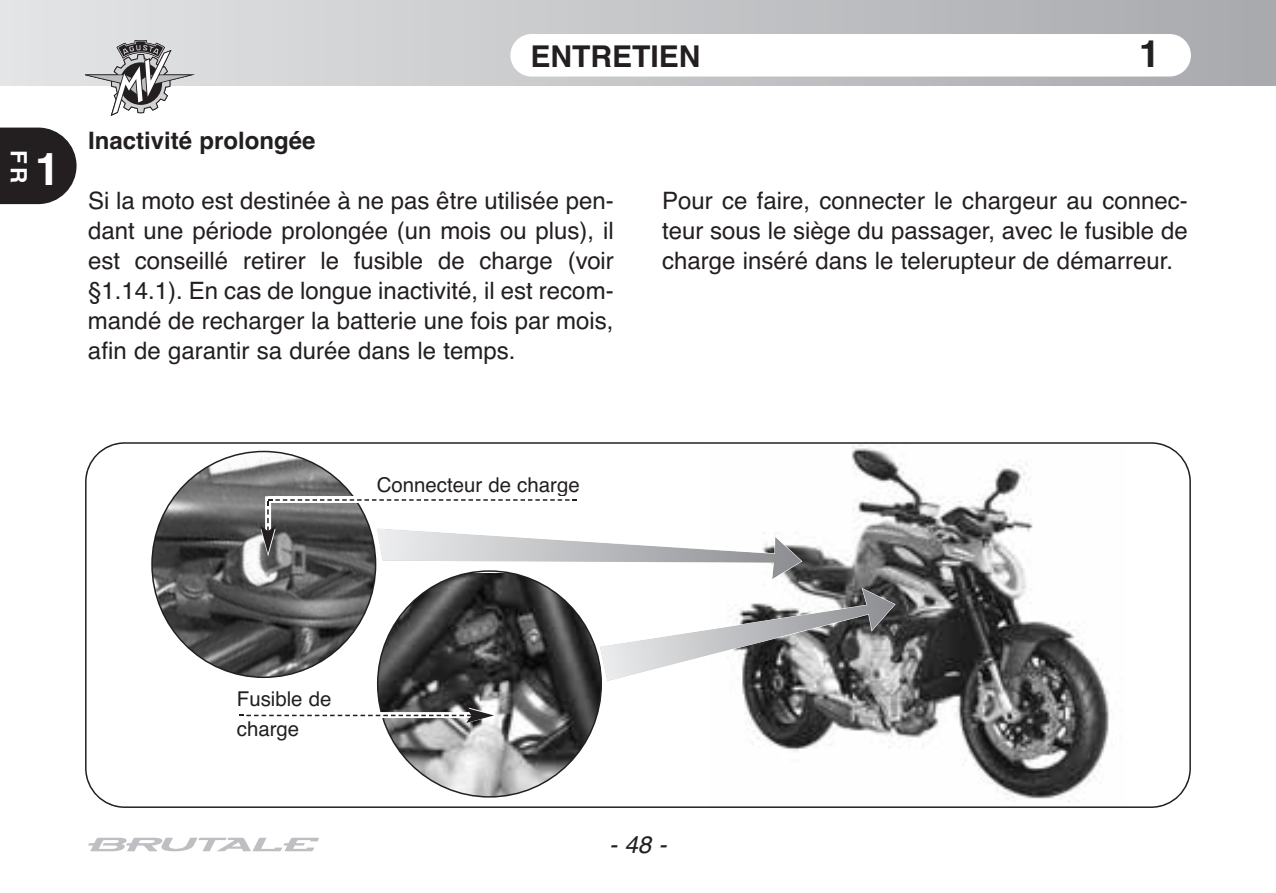
<style>
.page{position:relative;width:1276px;height:893px;background:#fff}
.page>*{position:absolute;margin:0;border:0;box-sizing:border-box;transform-origin:0 0}
.t1{font:700 45px "Helvetica";color:#fff}
.t2{font:700 37.5px "Helvetica";color:#231f20}
.t3{font:700 30px "Helvetica";color:#231f20}
.t4{font:24px/30px "Helvetica";color:#231f20;text-align:justify}
.t5{font:700 24px "Helvetica";color:#231f20}
.t6{font:italic 24px "Helvetica";color:#231f20}
.t7{font:700 22.5px "Helvetica";color:#fff}
.t8{font:20.4px/30px "Helvetica";color:#231f20}
</style>
<div class="page">
<svg style="left:0;top:128px;width:77px;height:76px;background:#3b3738"></svg>
<div style="left:0;top:0;width:1276px;height:85px;background:linear-gradient(to right,#e4e5e6,#a8a9ad)"></div>
<div style="left:510px;top:34px;width:681px;height:43px;background:#fff;border-radius:21px"></div>
<svg style="left:88px;top:838px;width:231px;height:13px"></svg>
<svg style="left:85px;top:442px;width:1106px;height:366px"></svg>
<svg style="left:602px;top:588px;width:293px;height:94px"></svg>
<svg style="left:377px;top:580px;width:225px;height:218px"></svg>
<svg style="left:151px;top:451px;width:225px;height:227px"></svg>
<svg style="left:239px;top:708px;width:257px;height:15px"></svg>
<svg style="left:260px;top:496px;width:542px;height:84px"></svg>
<svg style="left:85px;top:40px;width:110px;height:76px"></svg>
<p class="t7" style="left:32px;top:150px;width:35px;rotate:90deg">FR</p>
<h1 class="t1" style="left:35px;top:143px;width:27px">1</h1>
<p class="t3" style="left:530px;top:39px;width:172px">ENTRETIEN</p>
<h2 class="t2" style="left:1139px;top:32px;width:22px">1</h2>
<p class="t5" style="left:88px;top:126px;width:229px">Inactivité prolongée</p>
<p class="t4" style="left:88px;top:185px;width:527px">Si la moto est destinée à ne pas être utilisée pen&shy;dant une période prolongée (un mois ou plus), il est conseillé retirer le fusible de charge (voir §1.14.1). En cas de longue inactivité, il est recom&shy;mandé de recharger la batterie une fois par mois, afin de garantir sa durée dans le temps.</p>
<p class="t4" style="left:662px;top:185px;width:527px">Pour ce faire, connecter le chargeur au connec&shy;teur sous le siège du passager, avec le fusible de charge inséré dans le telerupteur de démarreur.</p>
<p class="t8" style="left:377px;top:470px;width:204px">Connecteur de charge</p>
<p class="t8" style="left:237px;top:684px;width:96px">Fusible de charge</p>
<p class="t6" style="left:609px;top:831px;width:59px">-48-</p>
</div>
